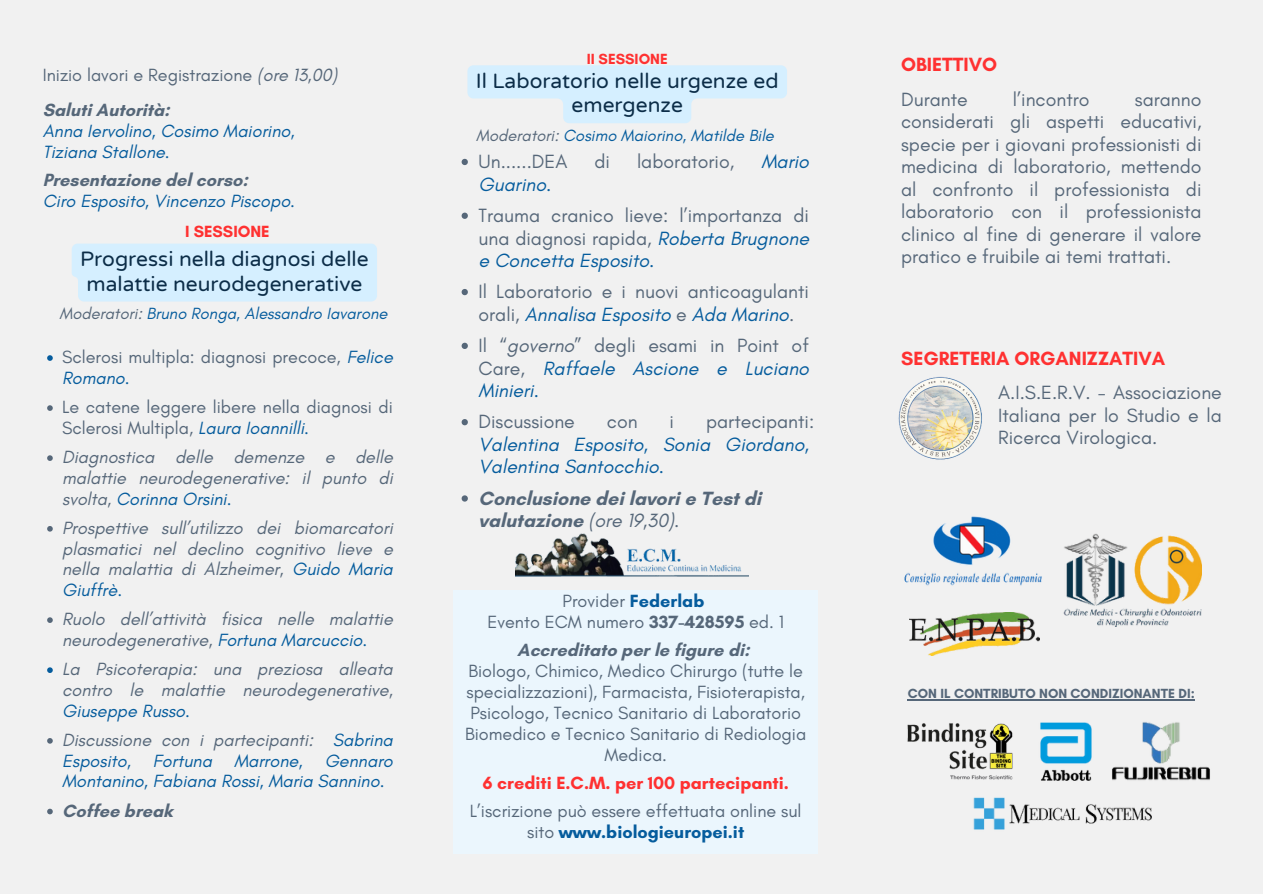
<style>
.page{position:relative;width:1263px;height:894px;background:#fff}
.page>*{position:absolute;margin:0;border:0;box-sizing:border-box;transform-origin:0 0}
.t1{font:21px/24.8px "Varela Round";color:#0c2d48;text-align:center}
.t2{font:19.5px/22.5px "Glacial Indifference";color:#566779}
.t3{font:italic 19.5px/22.5px "Glacial Indifference";color:#055c9d}
.t4{font:700 19.5px/22.5px "Glacial Indifference";color:#566779}
.t5{font:700 19.5px "Glacial Indifference";color:#ff3131}
.t6{font:18px/21px "Glacial Indifference";color:#566779;text-align:center}
.t7{font:italic 18px/20.7px "Glacial Indifference";color:#566779;text-align:justify}
.t8{font:italic 18px/21px "Glacial Indifference";color:#055c9d}
.t9{font:700 18px "Glacial Indifference";color:#ff3131}
.t10{font:700 18px "Glacial Indifference";color:#566779}
.t11{font:italic 16.5px "Glacial Indifference";color:#055c9d}
.t12{font:700 16.5px "Glacial Indifference";color:#ff3131}
.t13{font:700 15px "Glacial Indifference";color:#ff3131}
.t14{font:700 13.5px "Glacial Indifference";color:#566779}
.s1{font-style:italic}
.s2{font-weight:700;font-style:normal;color:#566779}
.s3{color:#566779}
.s4{font-style:italic;color:#055c9d}
.s5{color:#055c9d}
.s6{font-style:normal;color:#566779}
.s7{font-weight:400;font-style:italic}
.s8{font-weight:700;color:#055c9d}
.s9{font-weight:700}
</style>
<div class="page">
<div style="left:0;top:0;width:1263px;height:893px;background:#f1f1f1"></div>
<img style="left:515px;top:533px;width:233px;height:44px">
<div style="left:454px;top:590px;width:364px;height:263px;background:#ebf7ff"></div>
<img style="left:907px;top:723px;width:106px;height:57px">
<img style="left:1112px;top:722px;width:98px;height:59px">
<img style="left:910px;top:612px;width:129px;height:43px">
<img style="left:904px;top:516px;width:138px;height:70px">
<img style="left:898px;top:377px;width:84px;height:83px">
<img style="left:1040px;top:722px;width:52px;height:59px">
<img style="left:1063px;top:533px;width:138px;height:93px">
<img style="left:973px;top:797px;width:179px;height:33px">
<svg style="left:47px;top:355px;width:6px;height:6px"></svg>
<svg style="left:47px;top:405px;width:6px;height:6px"></svg>
<svg style="left:47px;top:455px;width:6px;height:6px"></svg>
<svg style="left:47px;top:526px;width:6px;height:5px"></svg>
<svg style="left:47px;top:617px;width:6px;height:5px"></svg>
<svg style="left:47px;top:667px;width:6px;height:5px"></svg>
<svg style="left:47px;top:738px;width:6px;height:5px"></svg>
<svg style="left:47px;top:808px;width:6px;height:6px"></svg>
<div style="left:72px;top:243px;width:305px;height:58px;background:#d5efff"></div>
<svg style="left:462px;top:159px;width:6px;height:6px"></svg>
<svg style="left:462px;top:212px;width:6px;height:7px"></svg>
<svg style="left:462px;top:289px;width:6px;height:6px"></svg>
<svg style="left:462px;top:342px;width:6px;height:7px"></svg>
<svg style="left:462px;top:419px;width:6px;height:6px"></svg>
<svg style="left:462px;top:495px;width:6px;height:6px"></svg>
<svg style="left:467px;top:65px;width:320px;height:58px"></svg>
<hr style="left:908px;top:699px;width:287px;height:1px;background:#566779">
<p class="t6" style="left:43px;top:64px;width:296px">Inizio lavori e Registrazione <span class="s1">(ore 13,00)</span></p>
<p class="t8" style="left:43px;top:99px;width:253px"><span class="s2">Saluti Autorità:<br></span>Anna Iervolino, Cosimo Maiorino,<br>Tiziana Stallone.</p>
<p class="t8" style="left:43px;top:169px;width:254px"><span class="s2">Presentazione del corso:<br></span>Ciro Esposito, Vincenzo Piscopo.</p>
<p class="t12" style="left:185px;top:221px;width:86px">I SESSIONE</p>
<p class="t1" style="left:80px;top:247px;width:290px">Progressi nella diagnosi delle malattie neurodegenerative</p>
<p class="t11" style="left:59px;top:303px;width:330px"><span class="s3">Moderatori:</span> Bruno Ronga, Alessandro Iavarone</p>
<p class="t6" style="left:62px;top:346px;width:332px;text-align:left">Sclerosi multipla: diagnosi precoce, <span class="s4">Felice<br>Romano.</span></p>
<p class="t6" style="left:62px;top:396px;width:332px;text-align:left">Le catene leggere libere nella diagnosi di<br>Sclerosi Multipla, <span class="s4">Laura Ioannilli.</span></p>
<p class="t7" style="left:62px;top:446px;width:332px">Diagnostica delle demenze e delle malattie neurodegenerative: il punto di svolta, <span class="s5">Corinna Orsini.</span></p>
<p class="t7" style="left:62px;top:517px;width:332px">Prospettive sull’utilizzo dei biomarcatori plasmatici nel declino cognitivo lieve e nella malattia di Alzheimer, <span class="s5">Guido Maria Giuffrè.</span></p>
<p class="t7" style="left:62px;top:608px;width:332px">Ruolo dell’attività fisica nelle malattie neurodegenerative, <span class="s5">Fortuna Marcuccio.</span></p>
<h6 class="t7" style="left:62px;top:658px;width:332px">La Psicoterapia: una preziosa alleata contro le malattie neurodegenerative, <span class="s5">Giuseppe Russo.</span></h6>
<h2 class="t8" style="left:62px;top:729px;width:332px;text-align:justify"><span class="s3">Discussione con i partecipanti:</span> Sabrina Esposito, Fortuna Marrone, Gennaro Montanino, Fabiana Rossi, Maria Sannino.</h2>
<h5 class="t10" style="left:62px;top:799px;width:112px">Coffee break</h5>
<p class="t13" style="left:587px;top:50px;width:83px">II SESSIONE</p>
<h2 class="t1" style="left:476px;top:68px;width:304px">Il Laboratorio nelle urgenze ed emergenze</h2>
<h1 class="t11" style="left:476px;top:125px;width:299px"><span class="s3">Moderatori:</span> Cosimo Maiorino, Matilde Bile</h1>
<p class="t2" style="left:478px;top:150px;width:90px">Un......DEA</p>
<p class="t2" style="left:594px;top:150px;width:17px">di</p>
<p class="t2" style="left:637px;top:150px;width:99px">laboratorio,</p>
<p class="t3" style="left:761px;top:150px;width:49px">Mario</p>
<h1 class="t2" style="left:478px;top:168px;width:332px;line-height:31.2px"><span class="s4">Guarino.<br></span>Trauma cranico lieve: l’importanza di</h1>
<h1 class="t3" style="left:478px;top:226px;width:332px"><span class="s6">una diagnosi rapida,</span> Roberta Brugnone e Concetta Esposito.</h1>
<h1 class="t2" style="left:478px;top:280px;width:332px">Il Laboratorio e i nuovi anticoagulanti orali, <span class="s4">Annalisa Esposito</span> e <span class="s4">Ada Marino</span>.</h1>
<h1 class="t3" style="left:478px;top:334px;width:332px;text-align:justify"><span class="s6">Il “</span><span class="s3">governo</span><span class="s6">” degli esami in Point of Care,</span> Raffaele Ascione e Luciano Minieri.</h1>
<h1 class="t2" style="left:478px;top:410px;width:98px">Discussione</h1>
<h1 class="t2" style="left:607px;top:410px;width:32px">con</h1>
<h1 class="t2" style="left:670px;top:410px;width:6px">i</h1>
<h1 class="t3" style="left:478px;top:410px;width:337px;text-indent:228px"><span class="s6">partecipanti:<br></span>Valentina Esposito, Sonia Giordano,<br>Valentina Santocchio.</h1>
<h1 class="t4" style="left:478px;top:486px;width:284px">Conclusione dei lavori e Test di valutazione <span class="s7">(ore 19,30).</span></h1>
<h2 class="t6" style="left:488px;top:590px;width:298px">Provider <span class="s8">Federlab<br></span>Evento ECM numero <span class="s9">337-428595</span> ed. 1</h2>
<p class="t6" style="left:465px;top:639px;width:343px"><span class="s9">Accreditato per le figure di:<br></span>Biologo, Chimico, Medico Chirurgo (tutte le specializzazioni), Farmacista, Fisioterapista, Psicologo, Tecnico Sanitario di Laboratorio Biomedico e Tecnico Sanitario di Rediologia Medica.</p>
<p class="t9" style="left:483px;top:771px;width:308px">6 crediti E.C.M. per 100 partecipanti.</p>
<p class="t6" style="left:470px;top:800px;width:333px">L’iscrizione può essere effettuata online sul sito <span class="s8">www.biologieuropei.it</span></p>
<p class="t5" style="left:901px;top:53px;width:98px">OBIETTIVO</p>
<p class="t2" style="left:901px;top:88px;width:68px">Durante</p>
<p class="t2" style="left:1013px;top:88px;width:78px">l’incontro</p>
<p class="t2" style="left:901px;top:88px;width:302px;text-align:justify;text-indent:234px">saranno considerati gli aspetti educativi, specie per i giovani professionisti di medicina di laboratorio, mettendo al confronto il professionista di laboratorio con il professionista clinico al fine di generare il valore pratico e fruibile ai temi trattati.</p>
<p class="t5" style="left:901px;top:346px;width:266px">SEGRETERIA ORGANIZZATIVA</p>
<p class="t2" style="left:998px;top:381px;width:225px;text-align:justify">A.I.S.E.R.V. - Associazione Italiana per lo Studio e la Ricerca Virologica.</p>
<p class="t14" style="left:908px;top:685px;width:289px">CON IL CONTRIBUTO NON CONDIZIONANTE DI:</p>
</div>
